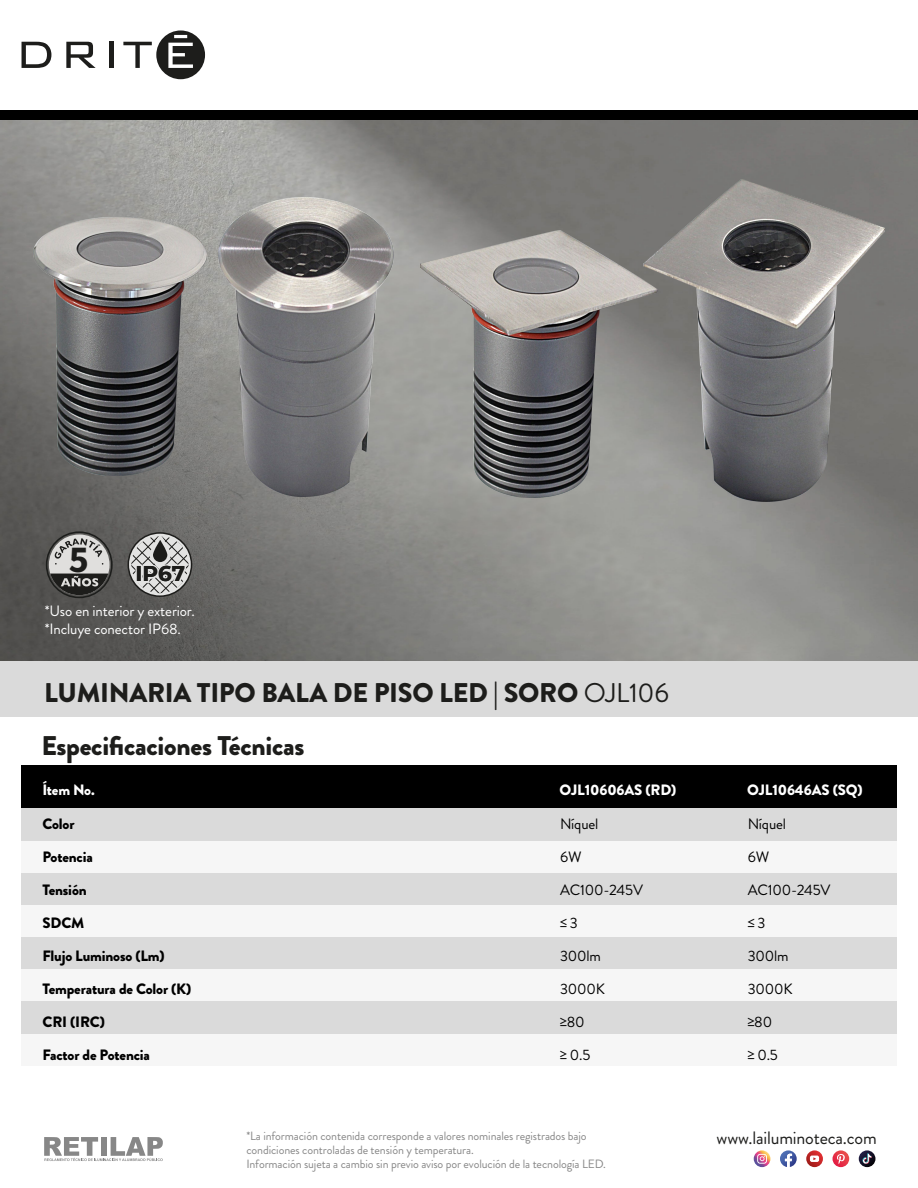
<style>
.page{position:relative;width:918px;height:1188px;background:#fff}
.page>*{position:absolute;margin:0;border:0;box-sizing:border-box;transform-origin:0 0}
.t1{font:900 27px "Brandon Grotesque";letter-spacing:-.01em;color:#1d1d1b}
.t2{font:700 21.45px "Montserrat";color:#1d1d1b}
.t3{font:18px "Brandon Grotesque";letter-spacing:-.01em;color:#1d1d1b}
.t4{font:900 15px "Brandon Grotesque";letter-spacing:-.01em;color:#000}
.t5{font:15px/33px "Brandon Grotesque";letter-spacing:-.01em;color:#000}
.t6{font:15px/18px "Brandon Grotesque";letter-spacing:-.01em;color:#fff}
.t7{font:900 15px "Brandon Grotesque";letter-spacing:-.01em;color:#fff}
.t8{font:12px/14px "Brandon Grotesque";letter-spacing:-.01em;color:#878787}
.s1{font-weight:400}
</style>
<div class="page">
<img style="left:0;top:120px;width:918px;height:541px">
<svg style="left:22px;top:42px;width:29px;height:26px"></svg>
<svg style="left:66px;top:42px;width:30px;height:26px"></svg>
<div style="left:109px;top:42px;width:5px;height:26px;background:#1d1d1b"></div>
<svg style="left:123px;top:30px;width:82px;height:49px"></svg>
<div style="left:0;top:662px;width:918px;height:55px;background:#dadada"></div>
<div style="left:22px;top:765px;width:875px;height:44px;background:#000"></div>
<div style="left:22px;top:809px;width:875px;height:32px;background:#dadada"></div>
<div style="left:22px;top:841px;width:875px;height:32px;background:#f6f6f6"></div>
<div style="left:22px;top:873px;width:875px;height:32px;background:#dadada"></div>
<div style="left:22px;top:905px;width:875px;height:32px;background:#f6f6f6"></div>
<div style="left:22px;top:937px;width:875px;height:33px;background:#dadada"></div>
<div style="left:22px;top:970px;width:875px;height:32px;background:#f6f6f6"></div>
<div style="left:22px;top:1034px;width:875px;height:32px;background:#f6f6f6"></div>
<div style="left:22px;top:1002px;width:875px;height:32px;background:#dadada"></div>
<div style="left:0;top:110px;width:918px;height:10px;background:#000"></div>
<svg style="left:806px;top:1150px;width:17px;height:17px"></svg>
<svg style="left:810px;top:1156px;width:9px;height:6px"></svg>
<svg style="left:754px;top:1150px;width:16px;height:17px"></svg>
<svg style="left:757px;top:1154px;width:10px;height:10px"></svg>
<svg style="left:780px;top:1150px;width:17px;height:17px"></svg>
<svg style="left:859px;top:1150px;width:16px;height:17px"></svg>
<svg style="left:862px;top:1153px;width:10px;height:11px"></svg>
<svg style="left:833px;top:1150px;width:16px;height:17px"></svg>
<svg style="left:837px;top:1154px;width:8px;height:10px"></svg>
<svg style="left:44px;top:1137px;width:119px;height:24px"></svg>
<svg style="left:128px;top:532px;width:64px;height:65px;background:#a4a4a3"></svg>
<svg style="left:151px;top:537px;width:18px;height:27px"></svg>
<div style="left:150px;top:535px;width:21px;height:30px;border:3px solid #e3e3e2;border-radius:9px"></div>
<svg style="left:49px;top:534px;width:61px;height:61px"></svg>
<div style="left:46px;top:531px;width:67px;height:67px;border:2px solid #1d1e1c;border-radius:50%"></div>
<img style="left:34px;top:217px;width:173px;height:259px">
<img style="left:218px;top:197px;width:176px;height:299px">
<img style="left:643px;top:180px;width:241px;height:322px">
<img style="left:421px;top:231px;width:237px;height:266px">
<svg style="left:50px;top:538px;width:58px;height:57px;background:#929290"></svg>
<h2 class="t2" style="left:135px;top:558px;width:51px">IP67</h2>
<p class="t6" style="left:45px;top:602px;width:151px">*Uso en interior y exterior. *Incluye conector IP68.</p>
<h1 class="t1" style="left:44px;top:674px;width:626px">LUMINARIA TIPO BALA DE PISO LED | SORO <span class="s1">OJL106</span></h1>
<h1 class="t1" style="left:41px;top:726px;width:265px">Especificaciones Técnicas</h1>
<p class="t7" style="left:42px;top:779px;width:54px">Ítem No.</p>
<p class="t4" style="left:42px;top:813px;width:34px">Color</p>
<p class="t4" style="left:42px;top:846px;width:52px">Potencia</p>
<p class="t4" style="left:42px;top:879px;width:46px">Tensión</p>
<p class="t4" style="left:42px;top:912px;width:44px">SDCM</p>
<p class="t4" style="left:42px;top:945px;width:124px">Flujo Luminoso (Lm)</p>
<p class="t4" style="left:42px;top:978px;width:150px">Temperatura de Color (K)</p>
<p class="t4" style="left:42px;top:1011px;width:64px">CRI (IRC)</p>
<p class="t4" style="left:42px;top:1044px;width:109px">Factor de Potencia</p>
<p class="t7" style="left:560px;top:779px;width:118px">OJL10606AS (RD)</p>
<p class="t5" style="left:560px;top:808px;width:40px">Níquel</p>
<p class="t5" style="left:560px;top:841px;width:23px">6W</p>
<p class="t5" style="left:560px;top:874px;width:84px">AC100-245V</p>
<p class="t5" style="left:560px;top:907px;width:19px">≤ 3</p>
<p class="t5" style="left:560px;top:940px;width:42px">300lm</p>
<p class="t5" style="left:560px;top:973px;width:47px">3000K</p>
<p class="t5" style="left:560px;top:1006px;width:32px">≥80 ≥ 0.5</p>
<p class="t7" style="left:747px;top:779px;width:117px">OJL10646AS (SQ)</p>
<p class="t5" style="left:748px;top:808px;width:40px">Níquel</p>
<p class="t5" style="left:748px;top:841px;width:23px">6W</p>
<p class="t5" style="left:748px;top:874px;width:84px">AC100-245V</p>
<p class="t5" style="left:748px;top:907px;width:19px">≤ 3</p>
<p class="t5" style="left:748px;top:940px;width:42px">300lm</p>
<p class="t5" style="left:748px;top:973px;width:47px">3000K ≥80</p>
<p class="t5" style="left:748px;top:1039px;width:32px">≥ 0.5</p>
<p class="t8" style="left:246px;top:1129px;width:342px">*La información contenida corresponde a valores nominales registrados bajo</p>
<h3 class="t3" style="left:717px;top:1125px;width:162px">www.lailuminoteca.com</h3>
<p class="t8" style="left:246px;top:1143px;width:361px">condiciones controladas de tensión y temperatura.<br>Información sujeta a cambio sin previo aviso por evolución de la tecnología LED.</p>
</div>
